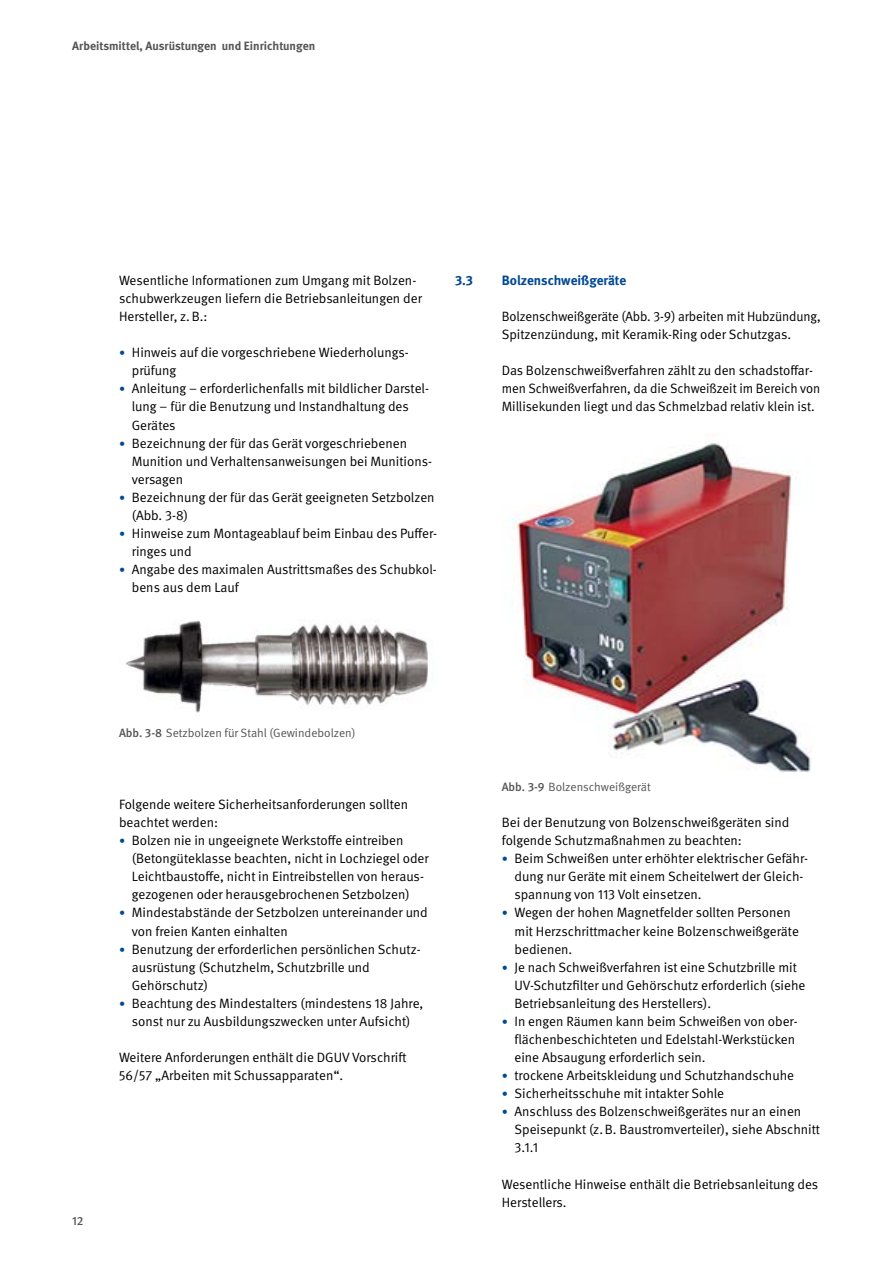
<style>
.page{position:relative;width:893px;height:1263px;background:#fff}
.page>*{position:absolute;margin:0;border:0;box-sizing:border-box;transform-origin:0 0}
.FT{font:13.5px/18px "DGUV Meta";color:#000}
.t1{font:700 13.5px "DGUV Meta";color:#004993}
.t2{font:12px "DGUV Meta";color:#565656}
.t3{font:700 12px "DGUV Meta";color:#565656}
.t4{font:500 12px "DGUV Meta";color:#565656}
.s1{font-size:12px;color:#004993}
.s2{font-weight:500}
</style>
<div class="page">
<img style="left:125px;top:620px;width:303px;height:93px">
<img style="left:512px;top:443px;width:299px;height:330px">
<p class="t3" style="left:72px;top:39px;width:244px">Arbeitsmittel, Ausrüstungen und Einrichtungen</p>
<p class="FT" style="left:119px;top:272px;width:304px">Wesentliche Informationen zum Umgang mit Bolzen&shy;schubwerkzeugen liefern die Betriebsanleitungen der<br>Hersteller, z.B.:</p>
<p class="FT" style="left:132px;top:344px;width:278px;text-indent:-13px"><span class="s1">•</span> Hinweis auf die vorgeschriebene Wiederholungs&shy;prüfung</p>
<p class="FT" style="left:132px;top:380px;width:299px;text-indent:-13px"><span class="s1">•</span> Anleitung – erforderlichenfalls mit bildlicher Darstel&shy;lung – für die Benutzung und Instandhaltung des<br>Gerätes</p>
<p class="FT" style="left:132px;top:434px;width:302px;text-indent:-13px"><span class="s1">•</span> Bezeichnung der für das Gerät vorgeschriebenen<br>Munition und Verhaltensanweisungen bei Munitions&shy;versagen</p>
<p class="FT" style="left:132px;top:488px;width:304px;text-indent:-13px"><span class="s1">•</span> Bezeichnung der für das Gerät geeigneten Setzbolzen (Abb. 3-8)</p>
<p class="FT" style="left:132px;top:525px;width:307px;text-indent:-13px"><span class="s1">•</span> Hinweise zum Montageablauf beim Einbau des Puffer&shy;ringes und</p>
<p class="FT" style="left:132px;top:561px;width:306px;text-indent:-13px"><span class="s1">•</span> Angabe des maximalen Austrittsmaßes des Schubkol&shy;bens aus dem Lauf</p>
<h2 class="t1" style="left:455px;top:272px;width:19px">3.3</h2>
<h2 class="t1" style="left:502px;top:272px;width:126px">Bolzenschweißgeräte</h2>
<p class="FT" style="left:502px;top:308px;width:320px">Bolzenschweißgeräte (Abb. 3-9) arbeiten mit Hubzündung,<br>Spitzenzündung, mit Keramik-Ring oder Schutzgas.</p>
<p class="FT" style="left:502px;top:362px;width:320px">Das Bolzenschweißverfahren zählt zu den schadstoffar&shy;men Schweißverfahren, da die Schweißzeit im Bereich von<br>Millisekunden liegt und das Schmelzbad relativ klein ist.</p>
<p class="t2" style="left:119px;top:726px;width:238px"><span class="s2">Abb. 3-8</span> Setzbolzen für Stahl (Gewindebolzen)</p>
<p class="FT" style="left:119px;top:796px;width:290px">Folgende weitere Sicherheitsanforderungen sollten beachtet werden:</p>
<p class="FT" style="left:132px;top:832px;width:298px;text-indent:-13px"><span class="s1">•</span> Bolzen nie in ungeeignete Werkstoffe eintreiben (Betongüteklasse beachten, nicht in Lochziegel oder Leichtbaustoffe, nicht in Eintreibstellen von heraus&shy;gezogenen oder herausgebrochenen Setzbolzen)</p>
<p class="FT" style="left:132px;top:904px;width:298px;text-indent:-13px"><span class="s1">•</span> Mindestabstände der Setzbolzen untereinander und von freien Kanten einhalten</p>
<p class="FT" style="left:132px;top:940px;width:290px;text-indent:-13px"><span class="s1">•</span> Benutzung der erforderlichen persönlichen Schutz&shy;ausrüstung (Schutzhelm, Schutzbrille und<br>Gehörschutz)</p>
<p class="FT" style="left:119px;top:994px;width:306px;text-align:center"><span class="s1">•</span> Beachtung des Mindestalters (mindestens 18 Jahre, sonst nur zu Ausbildungszwecken unter Aufsicht)</p>
<p class="FT" style="left:119px;top:1049px;width:289px">Weitere Anforderungen enthält die DGUV Vorschrift<br>56/57 „Arbeiten mit Schussapparaten“.</p>
<p class="t4" style="left:72px;top:1213px;width:13px">12</p>
<p class="t2" style="left:502px;top:780px;width:151px"><span class="s2">Abb. 3-9</span> Bolzenschweißgerät</p>
<p class="FT" style="left:502px;top:814px;width:289px">Bei der Benutzung von Bolzenschweißgeräten sind folgende Schutzmaßnahmen zu beachten:</p>
<p class="FT" style="left:514px;top:850px;width:295px;text-indent:-13px"><span class="s1">•</span> Beim Schweißen unter erhöhter elektrischer Gefähr&shy;dung nur Geräte mit einem Scheitelwert der Gleich&shy;spannung von 113 Volt einsetzen.</p>
<p class="FT" style="left:514px;top:904px;width:286px;text-indent:-13px"><span class="s1">•</span> Wegen der hohen Magnetfelder sollten Personen mit Herzschrittmacher keine Bolzenschweißgeräte bedienen.</p>
<p class="FT" style="left:514px;top:958px;width:292px;text-indent:-13px"><span class="s1">•</span> Je nach Schweißverfahren ist eine Schutzbrille mit<br>UV-Schutzfilter und Gehörschutz erforderlich (siehe<br>Betriebsanleitung des Herstellers).</p>
<p class="FT" style="left:514px;top:1012px;width:285px;text-indent:-13px"><span class="s1">•</span> In engen Räumen kann beim Schweißen von ober&shy;flächenbeschichteten und Edelstahl-Werkstücken eine Absaugung erforderlich sein.</p>
<p class="FT" style="left:502px;top:1067px;width:294px"><span class="s1">•</span> trockene Arbeitskleidung und Schutzhandschuhe</p>
<p class="FT" style="left:502px;top:1085px;width:224px"><span class="s1">•</span> Sicherheitsschuhe mit intakter Sohle</p>
<p class="FT" style="left:514px;top:1103px;width:307px;text-indent:-13px"><span class="s1">•</span> Anschluss des Bolzenschweißgerätes nur an einen<br>Speisepunkt (z.B. Baustromverteiler), siehe Abschnitt<br>3.1.1</p>
<p class="FT" style="left:502px;top:1175px;width:318px">Wesentliche Hinweise enthält die Betriebsanleitung des<br>Herstellers.</p>
</div>
